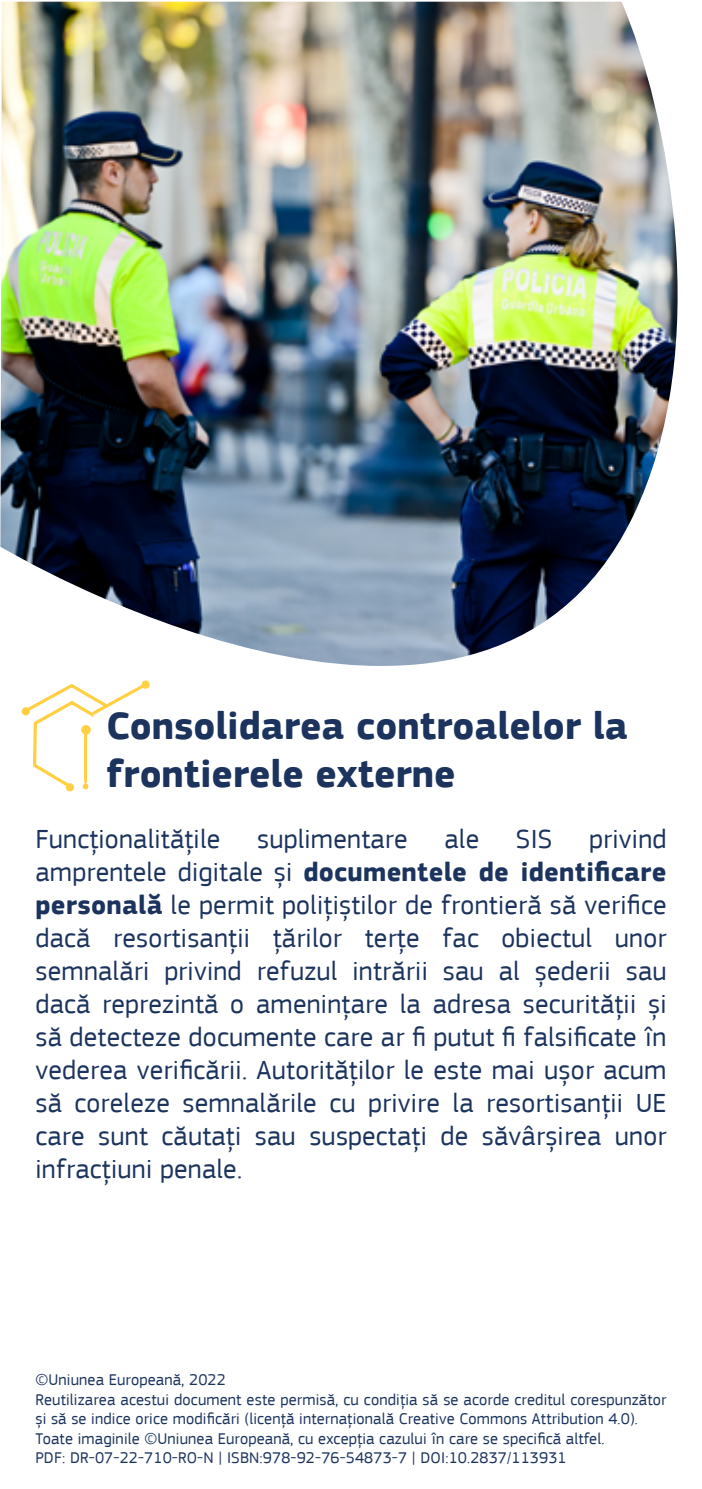
<style>
.page{position:relative;width:702px;height:1489px;background:#fff}
.page>*{position:absolute;margin:0;border:0;box-sizing:border-box;transform-origin:0 0}
.t1{font:700 40px/48px "EC Square Sans Pro";color:#1b335d}
.t2{font:27.5px/33px "EC Square Sans Pro";letter-spacing:.01em;color:#1b335d;text-align:justify}
.t3{font:16.25px/19.5px "EC Square Sans Pro";letter-spacing:.01em;color:#1b335d}
.s1{font-weight:700}
</style>
<div class="page">
<img style="left:0;top:2px;width:678px;height:664px">
<div style="left:141px;top:680px;width:9px;height:8px;border:2px solid #ffd043;border-radius:50%"></div>
<div style="left:22px;top:707px;width:8px;height:8px;border:2px solid #ffd043;border-radius:50%"></div>
<svg style="left:23px;top:681px;width:125px;height:110px"></svg>
<h1 class="t1" style="left:106px;top:703px;width:523px">Consolidarea controalelor la frontierele externe</h1>
<p class="t2" style="left:35px;top:822px;width:632px;text-indent:553px">privind amprentele digitale și <span class="s1">documentele de identificare personală</span> le permit polițiștilor de frontieră să verifice dacă resortisanții țărilor terțe fac obiectul unor semnalări privind refuzul intrării sau al șederii sau dacă reprezintă o amenințare la adresa securității și să detecteze documente care ar fi putut fi falsificate în vederea verificării. Autorităților le este mai ușor acum să coreleze semnalările cu privire la resortisanții UE care sunt căutați sau suspectați de săvârșirea unor infracțiuni penale.</p>
<p class="t2" style="left:35px;top:822px;width:186px">Funcționalitățile</p>
<p class="t2" style="left:257px;top:822px;width:152px">suplimentare</p>
<p class="t2" style="left:444px;top:822px;width:36px">ale</p>
<p class="t2" style="left:516px;top:822px;width:38px">SIS</p>
<p class="t3" style="left:35px;top:1369px;width:632px">©Uniunea Europeană, 2022<br>Reutilizarea acestui document este permisă, cu condiția să se acorde creditul corespunzător și să se indice orice modificări (licență internațională Creative Commons Attribution 4.0).<br>Toate imaginile ©Uniunea Europeană, cu excepția cazului în care se specifică altfel.<br>PDF: DR-07-22-710-RO-N | ISBN:978-92-76-54873-7 | DOI:10.2837/113931</p>
</div>
